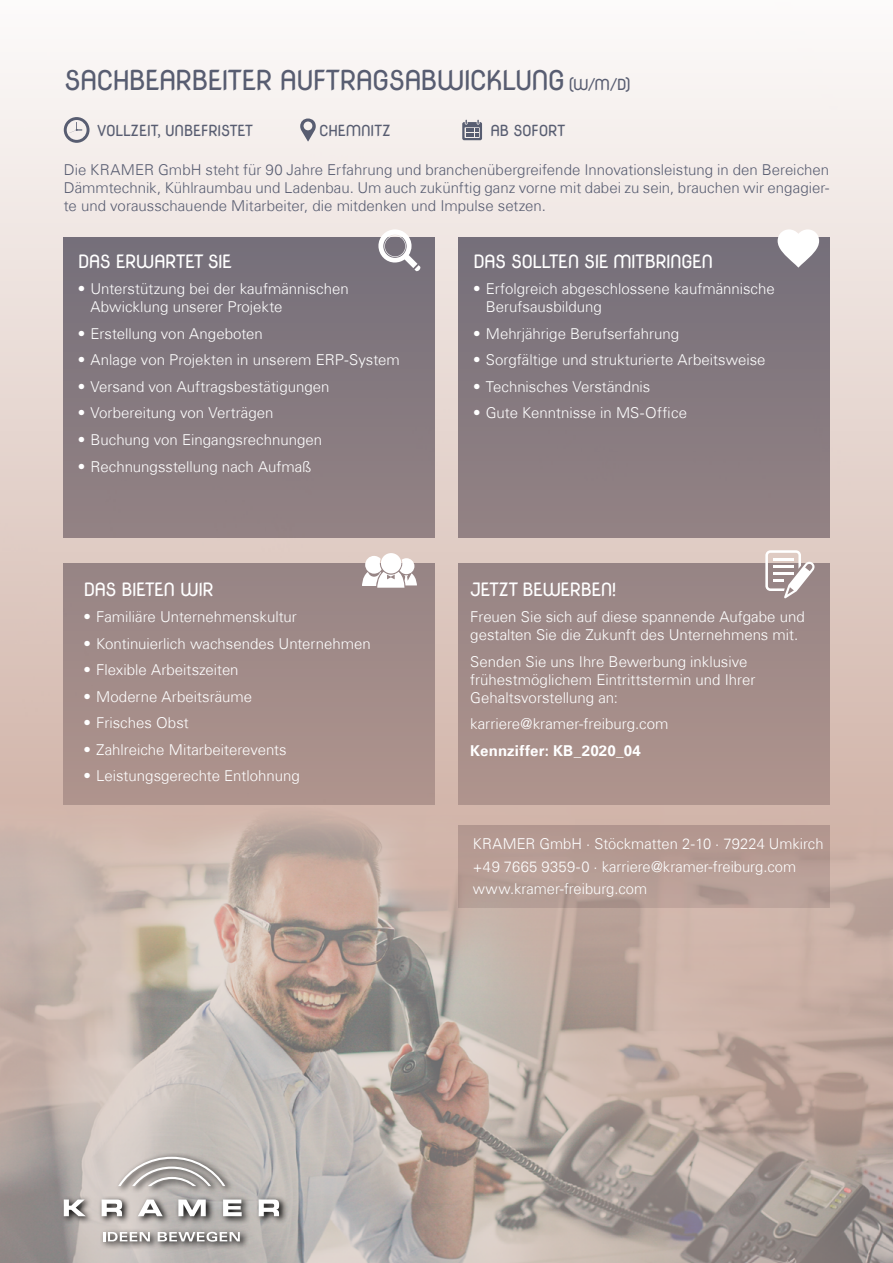
<style>
.page{position:relative;width:893px;height:1263px;background:#fff}
.page>*{position:absolute;margin:0;border:0;box-sizing:border-box;transform-origin:0 0}
.t1{font:27px "Nova Round";letter-spacing:-.075em;color:#585d71}
.t2{font:18px "Nova Round";letter-spacing:-.07em;color:#fff}
.t3{font:300 15px/18px "Univers Com 45";color:#fff}
.t4{font:300 15px/18px "Univers Com 45";color:#585d71;text-align:justify}
.t5{font:15px "Nova Round";letter-spacing:-.06em;color:#585d71}
.t6{font:700 15px "Univers Com 65";letter-spacing:.01em;color:#fff}
.s1{font-size:15px}
</style>
<div class="page">
<img style="left:0;top:56px;width:893px;height:1207px">
<svg style="left:60px;top:1153px;width:227px;height:97px"></svg>
<svg style="left:64px;top:1199px;width:22px;height:17px"></svg>
<svg style="left:102px;top:1199px;width:20px;height:17px"></svg>
<svg style="left:138px;top:1199px;width:25px;height:17px"></svg>
<svg style="left:178px;top:1199px;width:28px;height:17px"></svg>
<svg style="left:223px;top:1199px;width:19px;height:17px"></svg>
<svg style="left:259px;top:1199px;width:20px;height:17px"></svg>
<svg style="left:118px;top:1157px;width:107px;height:29px"></svg>
<svg style="left:103px;top:1232px;width:47px;height:9px"></svg>
<svg style="left:158px;top:1232px;width:82px;height:10px"></svg>
<svg style="left:64px;top:117px;width:26px;height:26px"></svg>
<svg style="left:300px;top:119px;width:16px;height:22px"></svg>
<svg style="left:462px;top:120px;width:20px;height:20px"></svg>
<svg style="left:362px;top:553px;width:55px;height:35px"></svg>
<svg style="left:378px;top:229px;width:43px;height:43px"></svg>
<svg style="left:778px;top:229px;width:41px;height:39px"></svg>
<svg style="left:765px;top:550px;width:49px;height:48px"></svg>
<h1 class="t1" style="left:64px;top:64px;width:569px">SACHBEARBEITER AUFTRAGSABWICKLUNG <span class="s1">(W/M/D)</span></h1>
<p class="t5" style="left:98px;top:121px;width:157px">VOLLZEIT, UNBEFRISTET</p>
<p class="t5" style="left:319px;top:121px;width:74px">CHEMNITZ</p>
<p class="t5" style="left:490px;top:121px;width:77px">AB SOFORT</p>
<p class="t4" style="left:64px;top:161px;width:767px">Die KRAMER GmbH steht für 90 Jahre Erfahrung und branchenübergreifende Innovationsleistung in den Bereichen Dämmtechnik, Kühlraumbau und Ladenbau. Um auch zukünftig ganz vorne mit dabei zu sein, brauchen wir engagier&shy;te und vorausschauende Mitarbeiter, die mitdenken und Impulse setzen.</p>
<p class="t2" style="left:78px;top:251px;width:156px">DAS ERWARTET SIE</p>
<p class="t3" style="left:90px;top:280px;width:260px;text-indent:-13px">• Unterstützung bei der kaufmännischen<br>Abwicklung unserer Projekte</p>
<p class="t3" style="left:78px;top:325px;width:187px">• Erstellung von Angeboten</p>
<p class="t3" style="left:78px;top:351px;width:324px">• Anlage von Projekten in unserem ERP-System</p>
<p class="t3" style="left:78px;top:378px;width:253px">• Versand von Auftragsbestätigungen</p>
<p class="t3" style="left:78px;top:404px;width:197px">• Vorbereitung von Verträgen</p>
<p class="t3" style="left:78px;top:431px;width:246px">• Buchung von Eingangsrechnungen</p>
<p class="t3" style="left:78px;top:457px;width:235px">• Rechnungsstellung nach Aufmaß</p>
<p class="t2" style="left:83px;top:578px;width:132px">DAS BIETEN WIR</p>
<p class="t3" style="left:83px;top:608px;width:215px">• Familiäre Unternehmenskultur</p>
<p class="t3" style="left:83px;top:634px;width:289px">• Kontinuierlich wachsendes Unternehmen</p>
<p class="t3" style="left:83px;top:661px;width:157px">• Flexible Arbeitszeiten</p>
<p class="t3" style="left:83px;top:687px;width:170px">• Moderne Arbeitsräume</p>
<p class="t3" style="left:83px;top:714px;width:107px">• Frisches Obst</p>
<p class="t3" style="left:83px;top:740px;width:205px">• Zahlreiche Mitarbeiterevents</p>
<p class="t3" style="left:83px;top:767px;width:218px">• Leistungsgerechte Entlohnung</p>
<p class="t2" style="left:473px;top:251px;width:242px">DAS SOLLTEN SIE MITBRINGEN</p>
<p class="t3" style="left:486px;top:280px;width:291px;text-indent:-13px">• Erfolgreich abgeschlossene kaufmännische<br>Berufsausbildung</p>
<p class="t3" style="left:473px;top:325px;width:208px">• Mehrjährige Berufserfahrung</p>
<p class="t3" style="left:473px;top:351px;width:294px">• Sorgfältige und strukturierte Arbeitsweise</p>
<p class="t3" style="left:473px;top:378px;width:179px">• Technisches Verständnis</p>
<p class="t3" style="left:473px;top:404px;width:216px">• Gute Kenntnisse in MS-Office</p>
<p class="t2" style="left:470px;top:578px;width:148px">JETZT BEWERBEN!</p>
<p class="t3" style="left:470px;top:608px;width:336px">Freuen Sie sich auf diese spannende Aufgabe und gestalten Sie die Zukunft des Unternehmens mit.</p>
<p class="t3" style="left:470px;top:652px;width:287px">Senden Sie uns Ihre Bewerbung inklusive frühestmöglichem Eintrittstermin und Ihrer<br>Gehaltsvorstellung an:</p>
<p class="t3" style="left:470px;top:715px;width:200px">karriere@kramer-freiburg.com</p>
<p class="t6" style="left:470px;top:741px;width:172px">Kennziffer: KB_2020_04</p>
<p class="t3" style="left:473px;top:833px;width:352px;line-height:22.2px">KRAMER GmbH · Stöckmatten 2-10 · 79224 Umkirch +49 7665 9359-0 · karriere@kramer-freiburg.com www.kramer-freiburg.com</p>
</div>
